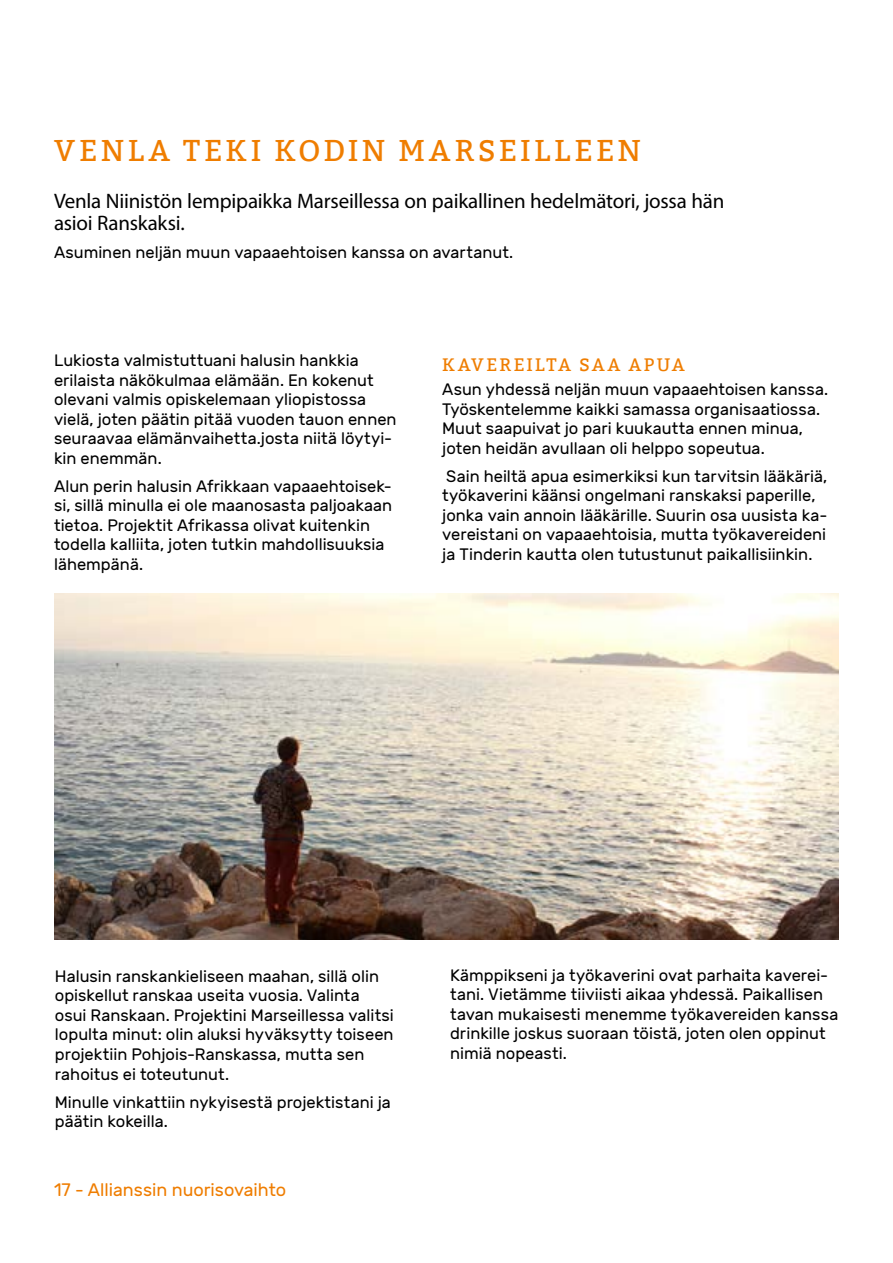
<style>
.page{position:relative;width:893px;height:1263px;background:#fff}
.page>*{position:absolute;margin:0;border:0;box-sizing:border-box;transform-origin:0 0}
.t1{font:30px "Bitter";letter-spacing:.12em;color:#ef7d00}
.t2{font:21px/22.5px "Myriad Pro";letter-spacing:-.01em;color:#000}
.t3{font:18px "Rubik";color:#ef7d00}
.t4{font:18px "Bitter";letter-spacing:.11em;color:#ef7d00}
.t5{font:16.5px/19.5px "Rubik";color:#000}
</style>
<div class="page">
<img style="left:54px;top:593px;width:785px;height:346px">
<h1 class="t1" style="left:54px;top:133px;width:589px">VENLA TEKI KODIN MARSEILLEEN</h1>
<p class="t2" style="left:54px;top:189px;width:672px">Venla Niinistön lempipaikka Marseillessa on paikallinen hedelmätori, jossa hän asioi Ranskaksi.</p>
<p class="t5" style="left:54px;top:243px;width:461px">Asuminen neljän muun vapaaehtoisen kanssa on avartanut.</p>
<p class="t5" style="left:54px;top:351px;width:344px">Lukiosta valmistuttuani halusin hankkia erilaista näkökulmaa elämään. En kokenut olevani valmis opiskelemaan yliopistossa vielä, joten päätin pitää vuoden tauon ennen seuraavaa elämänvaihetta.josta niitä löytyi&shy;kin enemmän.</p>
<p class="t5" style="left:54px;top:477px;width:340px">Alun perin halusin Afrikkaan vapaaehtoisek&shy;si, sillä minulla ei ole maanosasta paljoakaan tietoa. Projektit Afrikassa olivat kuitenkin todella kalliita, joten tutkin mahdollisuuksia lähempänä.</p>
<p class="t4" style="left:442px;top:354px;width:244px">KAVEREILTA SAA APUA</p>
<p class="t5" style="left:442px;top:380px;width:387px">Asun yhdessä neljän muun vapaaehtoisen kanssa.<br>Työskentelemme kaikki samassa organisaatiossa.<br>Muut saapuivat jo pari kuukautta ennen minua, joten heidän avullaan oli helppo sopeutua.</p>
<p class="t5" style="left:442px;top:467px;width:387px">Sain heiltä apua esimerkiksi kun tarvitsin lääkäriä, työkaverini käänsi ongelmani ranskaksi paperille, jonka vain annoin lääkärille. Suurin osa uusista ka&shy;vereistani on vapaaehtoisia, mutta työkavereideni ja Tinderin kautta olen tutustunut paikallisiinkin.</p>
<p class="t5" style="left:55px;top:967px;width:340px">Halusin ranskankieliseen maahan, sillä olin opiskellut ranskaa useita vuosia. Valinta osui Ranskaan. Projektini Marseillessa valitsi lopulta minut: olin aluksi hyväksytty toiseen projektiin Pohjois-Ranskassa, mutta sen rahoitus ei toteutunut.</p>
<p class="t5" style="left:55px;top:1092px;width:337px">Minulle vinkattiin nykyisestä projektistani ja päätin kokeilla.</p>
<p class="t3" style="left:54px;top:1179px;width:234px">17 - Allianssin nuorisovaihto</p>
<p class="t5" style="left:450px;top:966px;width:390px">Kämppikseni ja työkaverini ovat parhaita kaverei&shy;tani. Vietämme tiiviisti aikaa yhdessä. Paikallisen tavan mukaisesti menemme työkavereiden kanssa drinkille joskus suoraan töistä, joten olen oppinut nimiä nopeasti.</p>
</div>
